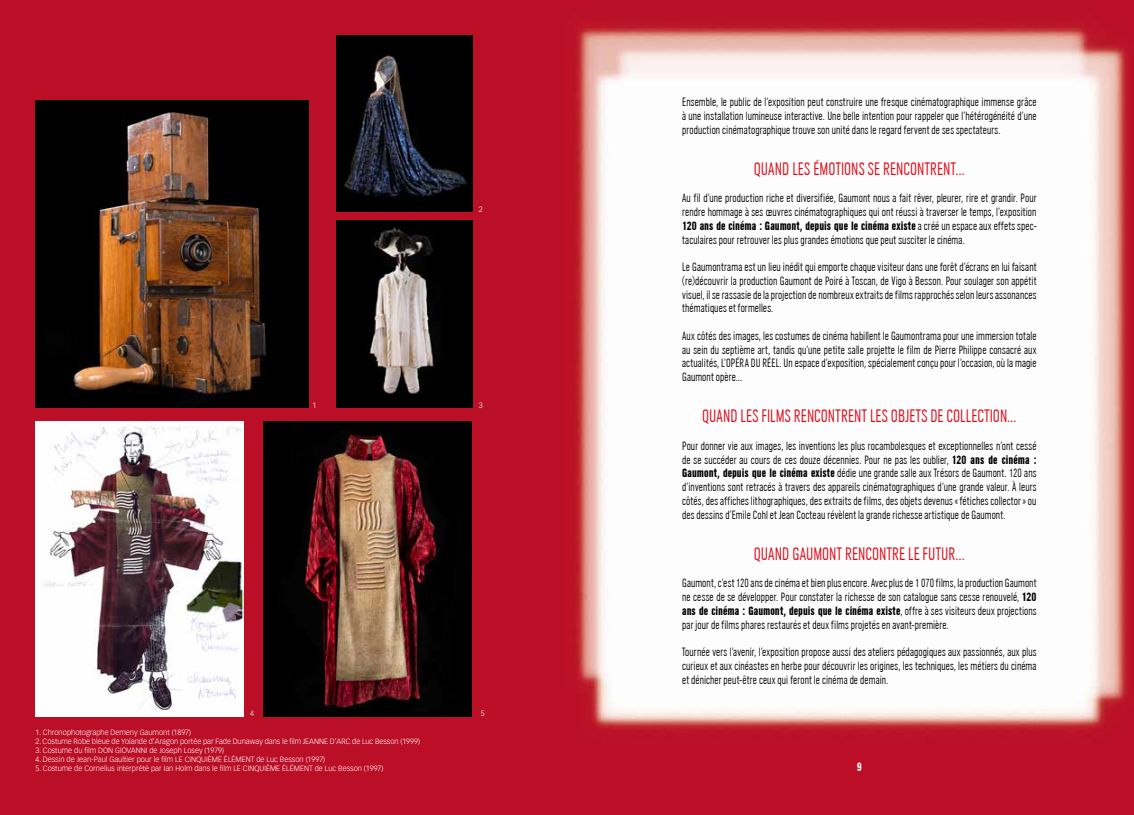
<style>
.page{position:relative;width:1134px;height:815px;background:#bb0f27}
.page>*{position:absolute;margin:0;border:0;box-sizing:border-box;transform-origin:0 0}
.t1{font:18.75px "URW Grotesk T Ligh Cond";letter-spacing:.015em;color:#e30613}
.t2{font:12.5px/13.8px "URW Grotesk T Ligh Cond";letter-spacing:.01em;color:#000;text-align:justify}
.t3{font:700 condensed 12.5px "URW Grotesk T";color:#000}
.t4{font:700 condensed 12.5px "URW Grotesk T";color:#fff}
.t5{font:300 7.5px "Vectora LH";color:#fff}
.s1{font-family:"URW Grotesk T Ligh Cond";font-weight:400;font-stretch:normal}
.s2{font-family:"URW Grotesk T";font-weight:700;font-stretch:condensed}
</style>
<div class="page">
<img style="left:35px;top:100px;width:273px;height:307px">
<img style="left:576px;top:350px;width:552px;height:380px">
<img style="left:576px;top:26px;width:552px;height:324px">
<img style="left:263px;top:422px;width:209px;height:294px">
<img style="left:336px;top:35px;width:137px;height:177px">
<img style="left:336px;top:221px;width:137px;height:186px">
<img style="left:35px;top:422px;width:209px;height:294px">
<p class="t5" style="left:479px;top:205px;width:5px">2</p>
<p class="t5" style="left:313px;top:400px;width:5px">1</p>
<p class="t5" style="left:479px;top:400px;width:5px">3</p>
<p class="t5" style="left:250px;top:709px;width:5px">4</p>
<p class="t5" style="left:481px;top:709px;width:5px">5</p>
<p class="t2" style="left:682px;top:95px;width:356px">Ensemble, le public de l’exposition peut construire une fresque cinématographique immense grâce à une installation lumineuse interactive. Une belle intention pour rappeler que l’hétérogénéité d’une production cinématographique trouve son unité dans le regard fervent de ses spectateurs.</p>
<h1 class="t1" style="left:754px;top:159px;width:213px">QUAND LES ÉMOTIONS SE RENCONTRENT…</h1>
<p class="t2" style="left:682px;top:192px;width:356px">Au fil d’une production riche et diversifiée, Gaumont nous a fait rêver, pleurer, rire et grandir. Pour rendre hommage à ses œuvres cinématographiques qui ont réussi à traverser le temps, l’exposition</p>
<p class="t3" style="left:682px;top:219px;width:356px">120 ans de cinéma : Gaumont, depuis que le cinéma existe <span class="s1">a créé un espace aux effets spec-</span></p>
<p class="t2" style="left:682px;top:233px;width:284px">taculaires pour retrouver les plus grandes émotions que peut susciter le cinéma.</p>
<p class="t2" style="left:682px;top:260px;width:356px">Le Gaumontrama est un lieu inédit qui emporte chaque visiteur dans une forêt d’écrans en lui faisant (re)découvrir la production Gaumont de Poiré à Toscan, de Vigo à Besson. Pour soulager son appétit visuel, il se rassasie de la projection de nombreux extraits de films rapprochés selon leurs assonances thématiques et formelles.</p>
<p class="t2" style="left:682px;top:329px;width:356px">Aux côtés des images, les costumes de cinéma habillent le Gaumontrama pour une immersion totale au sein du septième art, tandis qu’une petite salle projette le film de Pierre Philippe consacré aux actualités, L’OPÉRA DU RÉEL. Un espace d’exposition, spécialement conçu pour l’occasion, où la magie Gaumont opère…</p>
<h1 class="t1" style="left:702px;top:407px;width:316px">QUAND LES FILMS RENCONTRENT LES OBJETS DE COLLECTION…</h1>
<p class="t2" style="left:682px;top:439px;width:356px">Pour donner vie aux images, les inventions les plus rocambolesques et exceptionnelles n’ont cessé de se succéder au cours de ces douze décennies. Pour ne pas les oublier, <span class="s2">120 ans de cinéma :<br>Gaumont, depuis que le cinéma existe</span> dédie une grande salle aux Trésors de Gaumont. 120 ans d’inventions sont retracés à travers des appareils cinématographiques d’une grande valeur. À leurs côtés, des affiches lithographiques, des extraits de films, des objets devenus «fétiches collector» ou des dessins d’Emile Cohl et Jean Cocteau révèlent la grande richesse artistique de Gaumont.</p>
<h1 class="t1" style="left:754px;top:544px;width:213px">QUAND GAUMONT RENCONTRE LE FUTUR…</h1>
<p class="t2" style="left:682px;top:577px;width:356px">Gaumont, c’est 120 ans de cinéma et bien plus encore. Avec plus de 1070 films, la production Gaumont ne cesse de se développer. Pour constater la richesse de son catalogue sans cesse renouvelé, <span class="s2">120</span></p>
<p class="t3" style="left:682px;top:604px;width:356px">ans de cinéma : Gaumont, depuis que le cinéma existe<span class="s1">, offre à ses visiteurs deux projections</span></p>
<p class="t2" style="left:682px;top:618px;width:268px">par jour de films phares restaurés et deux films projetés en avant-première.</p>
<p class="t2" style="left:682px;top:645px;width:356px">Tournée vers l’avenir, l’exposition propose aussi des ateliers pédagogiques aux passionnés, aux plus curieux et aux cinéastes en herbe pour découvrir les origines, les techniques, les métiers du cinéma et dénicher peut-être ceux qui feront le cinéma de demain.</p>
<p class="t5" style="left:35px;top:728px;width:157px">1. Chronophotographe Demeny Gaumont (1897)</p>
<p class="t5" style="left:35px;top:737px;width:386px">2. Costume Robe bleue de Yolande d’Aragon portée par Fade Dunaway dans le film JEANNE D’ARC de Luc Besson (1999)</p>
<p class="t5" style="left:35px;top:746px;width:190px">3. Costume du film DON GIOVANNI de Joseph Losey (1979)</p>
<p class="t5" style="left:35px;top:755px;width:291px">4. Dessin de Jean-Paul Gaultier pour le film LE CINQUIÈME ÉLÉMENT de Luc Besson (1997)</p>
<p class="t5" style="left:35px;top:764px;width:350px">5. Costume de Cornelius interprété par Ian Holm dans le film LE CINQUIÈME ÉLÉMENT de Luc Besson (1997)</p>
<p class="t4" style="left:857px;top:761px;width:6px">9</p>
</div>
